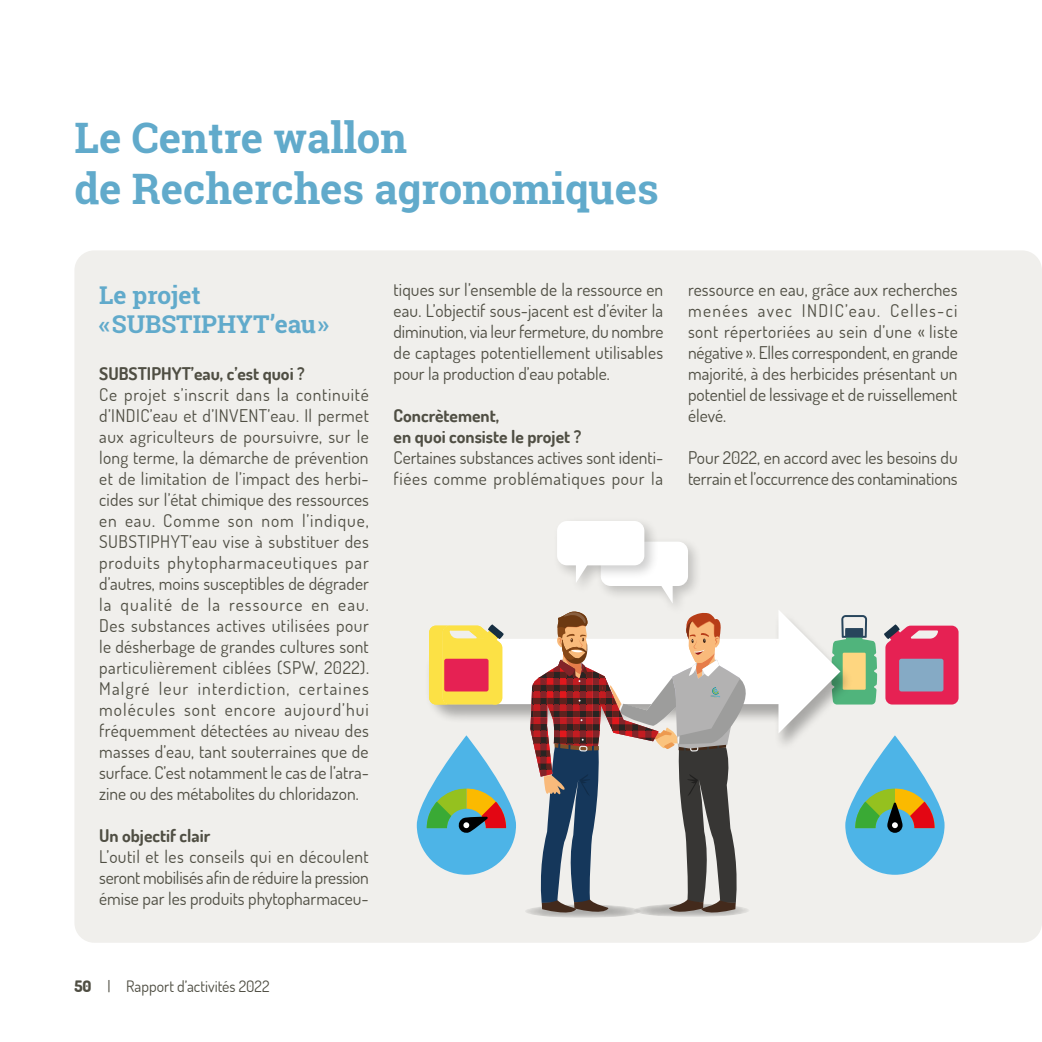
<style>
.page{position:relative;width:1042px;height:1042px;background:#fff}
.page>*{position:absolute;margin:0;border:0;box-sizing:border-box;transform-origin:0 0}
.t1{font:700 42px/50.4px "Roboto Slab";color:#61aacb}
.t2{font:700 24.5px/29.4px "Roboto Slab";color:#61aacb}
.t3{font:17.5px/21px "Dosis";color:#4f4e43;text-align:justify}
.t4{font:700 17.5px/21px "Dosis";color:#4f4e43}
.t5{font:15.75px "Dosis";color:#4f4e43}
.s1{font-weight:800}
</style>
<div class="page">
<div style="left:74px;top:250px;width:968px;height:693px;background:#f0efec;border-radius:20px"></div>
<svg style="left:884px;top:624px;width:74px;height:80px"></svg>
<div style="left:899px;top:659px;width:44px;height:32px;background:#85aac5;border-radius:2px"></div>
<svg style="left:845px;top:735px;width:99px;height:140px;fill:#4db4e7"></svg>
<svg style="left:417px;top:735px;width:99px;height:140px;fill:#4db4e7"></svg>
<svg style="left:427px;top:788px;width:79px;height:46px"></svg>
<svg style="left:855px;top:788px;width:79px;height:45px"></svg>
<div style="left:596px;top:536px;width:107px;height:80px;background:#000;opacity:.2"></div>
<div style="left:601px;top:541px;width:87px;height:45px;background:#fff;border-radius:10px"></div>
<svg style="left:657px;top:586px;width:15px;height:17px"></svg>
<div style="left:553px;top:516px;width:106px;height:80px;background:#000;opacity:.2"></div>
<div style="left:557px;top:521px;width:87px;height:44px;background:#fff;border-radius:10px"></div>
<svg style="left:576px;top:565px;width:16px;height:18px"></svg>
<div style="left:425px;top:610px;width:429px;height:142px;background:#000;opacity:.3"></div>
<div style="left:429px;top:639px;width:370px;height:65px;background:#fff;border-radius:21px"></div>
<svg style="left:778px;top:610px;width:99px;height:123px"></svg>
<svg style="left:525px;top:904px;width:116px;height:14px"></svg>
<svg style="left:530px;top:611px;width:219px;height:306px"></svg>
<svg style="left:429px;top:624px;width:75px;height:80px"></svg>
<div style="left:444px;top:659px;width:44px;height:32px;background:#e62153;border-radius:2px"></div>
<h1 class="t1" style="left:74px;top:112px;width:586px">Le Centre wallon<br>de Recherches agronomiques</h1>
<h2 class="t2" style="left:99px;top:280px;width:231px">Le projet<br>« SUBSTIPHYT’eau »</h2>
<p class="t4" style="left:99px;top:363px;width:207px">SUBSTIPHYT’eau, c’est quoi ?</p>
<p class="t3" style="left:99px;top:383px;width:271px">Ce projet s’inscrit dans la continuité d’INDIC’eau et d’INVENT’eau. Il permet aux agriculteurs de poursuivre, sur le long terme, la démarche de prévention et de limitation de l’impact des herbi&shy;cides sur l’état chimique des ressources en eau. Comme son nom l’indique, SUBSTIPHYT’eau vise à substituer des produits phytopharmaceutiques par d’autres, moins susceptibles de dégrader la qualité de la ressource en eau.<br>Des substances actives utilisées pour le désherbage de grandes cultures sont particulièrement ciblées (SPW, 2022).<br>Malgré leur interdiction, certaines molécules sont encore aujourd’hui fréquemment détectées au niveau des masses d’eau, tant souterraines que de surface. C’est notamment le cas de l’atra&shy;zine ou des métabolites du chloridazon.</p>
<p class="t4" style="left:99px;top:825px;width:113px">Un objectif clair</p>
<p class="t3" style="left:99px;top:845px;width:271px">L’outil et les conseils qui en découlent seront mobilisés afin de réduire la pression émise par les produits phytopharmaceu-</p>
<p class="t3" style="left:394px;top:278px;width:271px">tiques sur l’ensemble de la ressource en eau. L’objectif sous-jacent est d’éviter la diminution, via leur fermeture, du nombre de captages potentiellement utilisables pour la production d’eau potable.</p>
<p class="t4" style="left:394px;top:404px;width:189px">Concrètement,<br>en quoi consiste le projet ?</p>
<p class="t3" style="left:394px;top:446px;width:271px">Certaines substances actives sont identi&shy;fiées comme problématiques pour la</p>
<p class="t3" style="left:688px;top:278px;width:271px">ressource en eau, grâce aux recherches menées avec INDIC’eau. Celles-ci sont répertoriées au sein d’une « liste négative ». Elles correspondent, en grande majorité, à des herbicides présentant un potentiel de lessivage et de ruissellement élevé.</p>
<p class="t3" style="left:688px;top:446px;width:271px">Pour 2022, en accord avec les besoins du terrain et l’occurrence des contaminations</p>
<p class="t5" style="left:74px;top:976px;width:197px"><span class="s1">50</span> | Rapport d’activités 2022</p>
</div>
